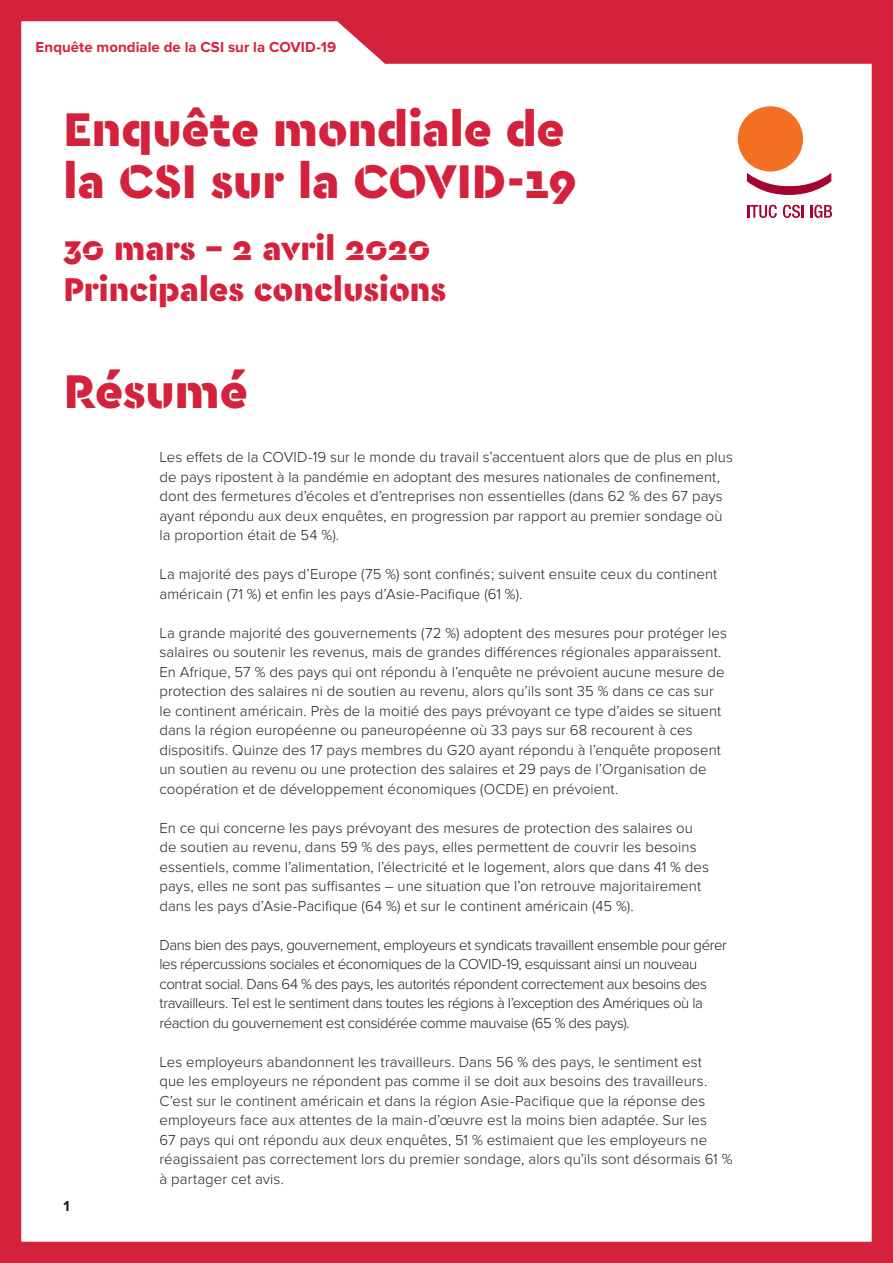
<style>
.page{position:relative;width:893px;height:1263px;background:#d4223d}
.page>*{position:absolute;margin:0;border:0;box-sizing:border-box;transform-origin:0 0}
.t1{font:900 49.5px/52.5px "Cera Stencil PRO";color:#d4223d}
.t2{font:900 34.5px/40.5px "Cera Stencil PRO";color:#d4223d}
.t3{font:300 15px/19.5px "Proxima Nova";letter-spacing:.005em;color:#231f20}
.t4{font:300 15px/19.5px "Proxima Nova";letter-spacing:-.025em;color:#231f20}
.t5{font:700 15px "Proxima Nova";letter-spacing:.005em;color:#d4223d}
.t6{font:700 15px "Proxima Nova";color:#231f20}
</style>
<div class="page">
<div style="left:21px;top:21px;width:851px;height:1221px;background:#fff"></div>
<svg style="left:746px;top:172px;width:86px;height:24px;background:#dea6b5"></svg>
<div style="left:738px;top:106px;width:65px;height:66px;background:#f36f21;border-radius:50%"></div>
<svg style="left:747px;top:205px;width:30px;height:13px"></svg>
<svg style="left:783px;top:205px;width:21px;height:13px"></svg>
<svg style="left:810px;top:205px;width:22px;height:13px"></svg>
<p class="t5" style="left:36px;top:39px;width:302px">Enquête mondiale de la CSI sur la COVID-19</p>
<p class="t1" style="left:63px;top:101px;width:515px">Enquête mondiale de la CSI sur la COVID-19</p>
<p class="t2" style="left:63px;top:227px;width:385px">30 mars – 2 avril 2020<br>Principales conclusions</p>
<p class="t1" style="left:64px;top:363px;width:186px">Résumé</p>
<p class="t6" style="left:63px;top:1197px;width:8px">1</p>
<p class="t3" style="left:159px;top:448px;width:575px">Les effets de la COVID-19 sur le monde du travail s’accentuent alors que de plus en plus de pays ripostent à la pandémie en adoptant des mesures nationales de confinement, dont des fermetures d’écoles et d’entreprises non essentielles (dans 62 % des 67 pays ayant répondu aux deux enquêtes, en progression par rapport au premier sondage où la proportion était de 54 %).</p>
<p class="t3" style="left:159px;top:565px;width:559px">La majorité des pays d’Europe (75 %) sont confinés ; suivent ensuite ceux du continent américain (71 %) et enfin les pays d’Asie-Pacifique (61 %).</p>
<p class="t3" style="left:159px;top:623px;width:569px">La grande majorité des gouvernements (72 %) adoptent des mesures pour protéger les salaires ou soutenir les revenus, mais de grandes différences régionales apparaissent.<br>En Afrique, 57 % des pays qui ont répondu à l’enquête ne prévoient aucune mesure de protection des salaires ni de soutien au revenu, alors qu’ils sont 35 % dans ce cas sur le continent américain. Près de la moitié des pays prévoyant ce type d’aides se situent dans la région européenne ou paneuropéenne où 33 pays sur 68 recourent à ces dispositifs. Quinze des 17 pays membres du G20 ayant répondu à l’enquête proposent un soutien au revenu ou une protection des salaires et 29 pays de l’Organisation de coopération et de développement économiques (OCDE) en prévoient.</p>
<p class="t3" style="left:159px;top:818px;width:551px">En ce qui concerne les pays prévoyant des mesures de protection des salaires ou de soutien au revenu, dans 59 % des pays, elles permettent de couvrir les besoins essentiels, comme l’alimentation, l’électricité et le logement, alors que dans 41 % des pays, elles ne sont pas suffisantes – une situation que l’on retrouve majoritairement dans les pays d’Asie-Pacifique (64 %) et sur le continent américain (45 %).</p>
<p class="t4" style="left:159px;top:935px;width:569px">Dans bien des pays, gouvernement, employeurs et syndicats travaillent ensemble pour gérer les répercussions sociales et économiques de la COVID-19, esquissant ainsi un nouveau contrat social. Dans 64 % des pays, les autorités répondent correctement aux besoins des travailleurs. Tel est le sentiment dans toutes les régions à l’exception des Amériques où la réaction du gouvernement est considérée comme mauvaise (65 % des pays).</p>
<p class="t3" style="left:159px;top:1052px;width:575px">Les employeurs abandonnent les travailleurs. Dans 56 % des pays, le sentiment est<br>que les employeurs ne répondent pas comme il se doit aux besoins des travailleurs.<br>C’est sur le continent américain et dans la région Asie-Pacifique que la réponse des employeurs face aux attentes de la main-d’œuvre est la moins bien adaptée. Sur les<br>67 pays qui ont répondu aux deux enquêtes, 51 % estimaient que les employeurs ne réagissaient pas correctement lors du premier sondage, alors qu’ils sont désormais 61 % à partager cet avis.</p>
</div>
